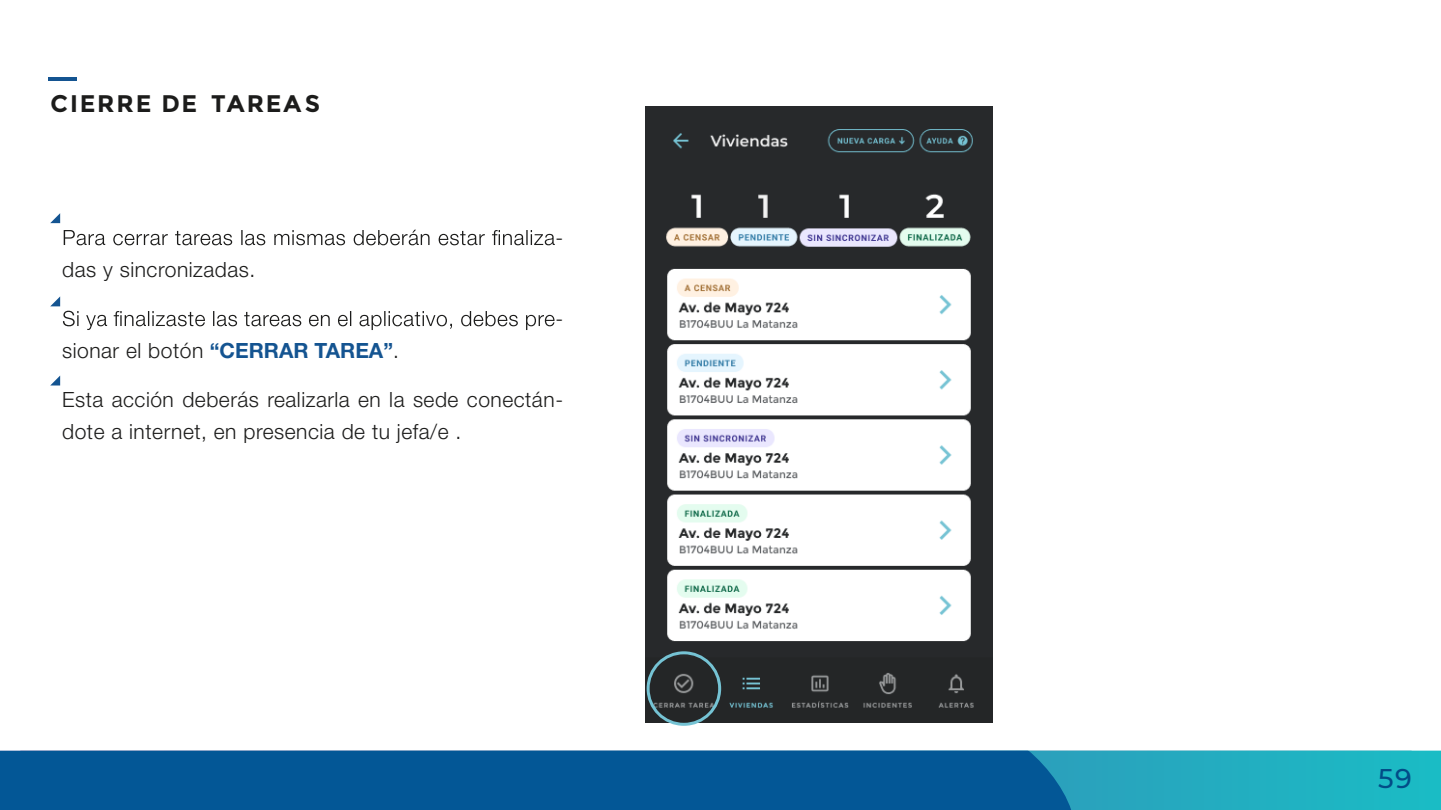
<style>
.page{position:relative;width:1441px;height:810px;background:#fff}
.page>*{position:absolute;margin:0;border:0;box-sizing:border-box;transform-origin:0 0}
.t1{font:500 27px "Montserrat";color:#024c87}
.t2{font:700 24px "Montserrat";letter-spacing:.075em;color:#1c1c1b}
.t3{font:300 21px/31.5px "Helvetica Neue LT Std";letter-spacing:.025em;color:#1c1c1b}
.s1{font-weight:700;color:#145491}
.s2{font-family:"Verdana";font-weight:400;font-size:45px;color:#024e94}
</style>
<div class="page">
<div style="left:0;top:751px;width:1440px;height:59px;background:#22afc1"></div>
<div style="left:0;top:751px;width:1071px;height:59px;background:#035796"></div>
<img style="left:645px;top:106px;width:346px;height:617px">
<hr style="left:49px;top:77px;width:28px;height:4px;background:#145491">
<svg style="left:64px;top:230px;width:490px;height:15px"></svg>
<svg style="left:50px;top:213px;width:10px;height:10px"></svg>
<svg style="left:50px;top:296px;width:504px;height:34px"></svg>
<svg style="left:50px;top:376px;width:10px;height:10px"></svg>
<svg style="left:646px;top:651px;width:75px;height:75px;background:#394447"></svg>
<p class="t2" style="left:51px;top:89px;width:271px">CIERRE DE TAREAS</p>
<p class="t3" style="left:62px;top:253px;width:195px">das y sincronizadas.</p>
<p class="t3" style="left:555px;top:221px;width:9px">-</p>
<p class="t3" style="left:555px;top:302px;width:9px">-</p>
<p class="t3" style="left:62px;top:334px;width:338px">sionar el botón <span class="s1">“CERRAR TAREA”</span>.</p>
<p class="t3" style="left:62px;top:383px;width:502px">Esta acción deberás realizarla en la sede conectán&shy;dote a internet, en presencia de tu jefa/e .</p>
<p class="t3" style="left:62px;top:391px;width:239px">caciones que te llegaron.</p>
<p class="t1" style="left:1377px;top:760px;width:35px">5<span class="s2">2</span>9</p>
</div>
